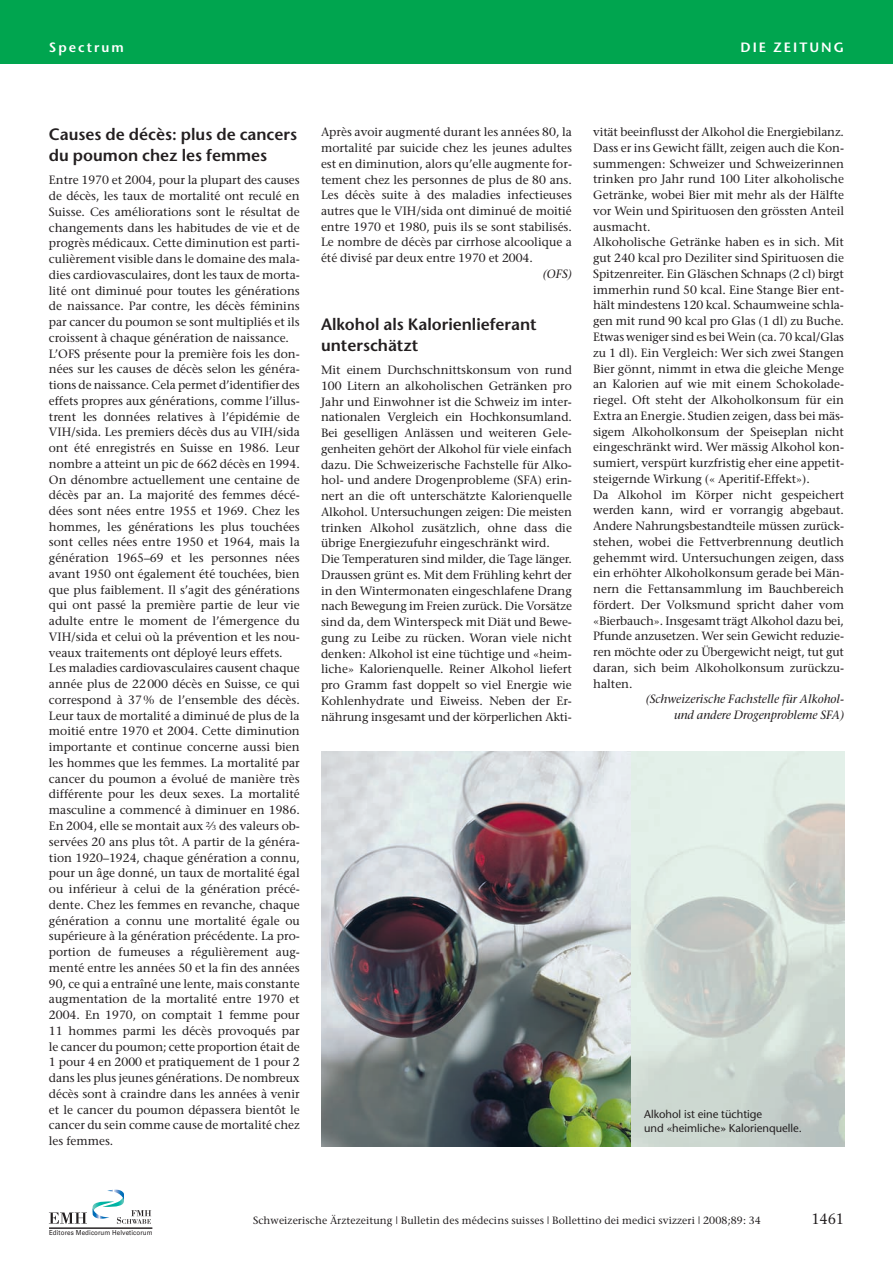
<style>
.page{position:relative;width:893px;height:1263px;background:#fff}
.page>*{position:absolute;margin:0;border:0;box-sizing:border-box;transform-origin:0 0}
.t1{font:600 16.5px/21px "Stone Sans";color:#231f20}
.t2{font:15px "Stone Serif";color:#231f20;scale:.95 1}
.t3{font:600 13.5px "Stone Sans";letter-spacing:.15em;color:#fff}
.t4{font:12px/15.8px "Stone Serif";color:#231f20}
.t5{font:italic 12px/15.8px "Stone Serif";color:#231f20;text-align:right}
.t6{font:11.25px/14.2px "Stone Sans";color:#231f20}
.t7{font:10.5px "Stone Serif";letter-spacing:.01em;color:#231f20}
.t8{font:6.9px "Univers";letter-spacing:.015em;color:#231f20;scale:.9 1}
.s1{font-size:7.2px}
</style>
<div class="page">
<div style="left:0;top:0;width:893px;height:64px;background:#00a54f"></div>
<svg style="left:49px;top:1189px;width:102px;height:35px"></svg>
<hr style="left:49px;top:1228px;width:103px;height:1px;background:#231f20">
<img style="left:321px;top:751px;width:523px;height:395px">
<p class="t3" style="left:49px;top:42px;width:76px">Spectrum</p>
<p class="t3" style="left:741px;top:42px;width:105px">DIE ZEITUNG</p>
<h1 class="t1" style="left:49px;top:125px;width:250px">Causes de décès: plus de cancers du poumon chez les femmes</h1>
<p class="t4" style="left:49px;top:174px;width:252px">Entre 1970 et 2004, pour la plupart des causes de décès, les taux de mortalité ont reculé en Suisse. Ces améliorations sont le résultat de changements dans les habitudes de vie et de progrès médicaux. Cette diminution est parti&shy;culièrement visible dans le domaine des mala&shy;dies cardiovasculaires, dont les taux de morta&shy;lité ont diminué pour toutes les générations de naissance. Par contre, les décès féminins par cancer du poumon se sont multipliés et ils croissent à chaque génération de naissance.<br>L’OFS présente pour la première fois les don&shy;nées sur les causes de décès selon les généra&shy;tions de naissance. Cela permet d’identifier des effets propres aux générations, comme l’illus&shy;trent les données relatives à l’épidémie de VIH/sida. Les premiers décès dus au VIH/sida ont été enregistrés en Suisse en 1986. Leur nombre a atteint un pic de 662 décès en 1994.<br>On dénombre actuellement une centaine de décès par an. La majorité des femmes décé&shy;dées sont nées entre 1955 et 1969. Chez les hommes, les générations les plus touchées sont celles nées entre 1950 et 1964, mais la génération 1965–69 et les personnes nées avant 1950 ont également été touchées, bien que plus faiblement. Il s’agit des générations qui ont passé la première partie de leur vie adulte entre le moment de l’émergence du VIH/sida et celui où la prévention et les nou&shy;veaux traitements ont déployé leurs effets.<br>Les maladies cardiovasculaires causent chaque année plus de 22000 décès en Suisse, ce qui correspond à 37% de l’ensemble des décès.<br>Leur taux de mortalité a diminué de plus de la moitié entre 1970 et 2004. Cette diminution importante et continue concerne aussi bien les hommes que les femmes. La mortalité par cancer du poumon a évolué de manière très différente pour les deux sexes. La mortalité masculine a commencé à diminuer en 1986.<br>En 2004, elle se montait aux <sup>2</sup>⁄<span class="s1">3</span> des valeurs ob&shy;servées 20 ans plus tôt. A partir de la généra&shy;tion 1920–1924, chaque génération a connu, pour un âge donné, un taux de mortalité égal ou inférieur à celui de la génération précé&shy;dente. Chez les femmes en revanche, chaque génération a connu une mortalité égale ou supérieure à la génération précédente. La pro&shy;portion de fumeuses a régulièrement aug&shy;menté entre les années 50 et la fin des années 90, ce qui a entraîné une lente, mais constante augmentation de la mortalité entre 1970 et 2004. En 1970, on comptait 1 femme pour 11 hommes parmi les décès provoqués par le cancer du poumon; cette proportion était de 1 pour 4 en 2000 et pratiquement de 1 pour 2 dans les plus jeunes générations. De nombreux décès sont à craindre dans les années à venir et le cancer du poumon dépassera bientôt le cancer du sein comme cause de mortalité chez les femmes.</p>
<p class="t4" style="left:321px;top:125px;width:252px;text-align:justify">Après avoir augmenté durant les années 80, la mortalité par suicide chez les jeunes adultes est en diminution, alors qu’elle augmente for&shy;tement chez les personnes de plus de 80 ans.<br>Les décès suite à des maladies infectieuses autres que le VIH/sida ont diminué de moitié entre 1970 et 1980, puis ils se sont stabilisés.<br>Le nombre de décès par cirrhose alcoolique a été divisé par deux entre 1970 et 2004.</p>
<p class="t5" style="left:543px;top:267px;width:31px">(OFS)</p>
<h1 class="t1" style="left:321px;top:315px;width:217px">Alkohol als Kalorienlieferant unterschätzt</h1>
<p class="t4" style="left:321px;top:363px;width:252px">Mit einem Durchschnittskonsum von rund 100 Litern an alkoholischen Getränken pro Jahr und Einwohner ist die Schweiz im inter&shy;nationalen Vergleich ein Hochkonsumland.<br>Bei geselligen Anlässen und weiteren Gele&shy;genheiten gehört der Alkohol für viele einfach dazu. Die Schweizerische Fachstelle für Alko&shy;hol- und andere Drogenprobleme (SFA) erin&shy;nert an die oft unterschätzte Kalorienquelle Alkohol. Untersuchungen zeigen: Die meisten trinken Alkohol zusätzlich, ohne dass die übrige Energiezufuhr eingeschränkt wird.<br>Die Temperaturen sind milder, die Tage länger.<br>Draussen grünt es. Mit dem Frühling kehrt der in den Wintermonaten eingeschlafene Drang nach Bewegung im Freien zurück. Die Vorsätze sind da, dem Winterspeck mit Diät und Bewe&shy;gung zu Leibe zu rücken. Woran viele nicht denken: Alkohol ist eine tüchtige und «heim&shy;liche» Kalorienquelle. Reiner Alkohol liefert pro Gramm fast doppelt so viel Energie wie Kohlenhydrate und Eiweiss. Neben der Er&shy;nährung insgesamt und der körperlichen Akti-</p>
<p class="t4" style="left:593px;top:125px;width:252px">vität beeinflusst der Alkohol die Energiebilanz.<br>Dass er ins Gewicht fällt, zeigen auch die Kon&shy;sum mengen: Schweizer und Schweizerinnen trinken pro Jahr rund 100 Liter alkoholische Getränke, wobei Bier mit mehr als der Hälfte vor Wein und Spirituosen den grössten Anteil ausmacht.<br>Alkoholische Getränke haben es in sich. Mit gut 240 kcal pro Deziliter sind Spirituosen die Spitzenreiter. Ein Gläschen Schnaps (2 cl) birgt immerhin rund 50 kcal. Eine Stange Bier ent&shy;hält mindestens 120 kcal. Schaumweine schla&shy;gen mit rund 90 kcal pro Glas (1 dl) zu Buche.<br>Etwas weniger sind es bei Wein (ca. 70 kcal/Glas zu 1 dl). Ein Vergleich: Wer sich zwei Stangen Bier gönnt, nimmt in etwa die gleiche Menge an Kalorien auf wie mit einem Schokolade - riegel. Oft steht der Alkoholkonsum für ein Extra an Energie. Studien zeigen, dass bei mäs&shy;sigem Alkoholkonsum der Speiseplan nicht eingeschränkt wird. Wer mässig Alkohol kon&shy;sumiert, verspürt kurzfristig eher eine appetit&shy;steigernde Wirkung (« Aperitif-Effekt»).<br>Da Alkohol im Körper nicht gespeichert werden kann, wird er vorrangig abgebaut.<br>Andere Nahrungsbestandteile müssen zurück&shy;stehen, wobei die Fettverbrennung deutlich gehemmt wird. Untersuchungen zeigen, dass ein erhöhter Alkoholkonsum gerade bei Män&shy;nern die Fettansammlung im Bauchbereich fördert. Der Volksmund spricht daher vom «Bierbauch». Insgesamt trägt Alkohol dazu bei, Pfunde anzusetzen. Wer sein Gewicht reduzie&shy;ren möchte oder zu Übergewicht neigt, tut gut daran, sich beim Alkoholkonsum zurückzu&shy;halten.</p>
<p class="t5" style="left:646px;top:692px;width:200px">(Schweizerische Fachstelle für Alkohol&shy;und andere Drogenprobleme SFA)</p>
<p class="t6" style="left:644px;top:1108px;width:159px">Alkohol ist eine tüchtige<br>und «heimliche» Kalorienquelle.</p>
<p class="t8" style="left:49px;top:1229px;width:117px">Editores Medicorum Helveticorum</p>
<p class="t7" style="left:253px;top:1216px;width:509px">Schweizerische Ärztezeitung | Bulletin des médecins suisses | Bollettino dei medici svizzeri | 2008;89: 34</p>
<p class="t2" style="left:811px;top:1213px;width:36px">1461</p>
</div>
